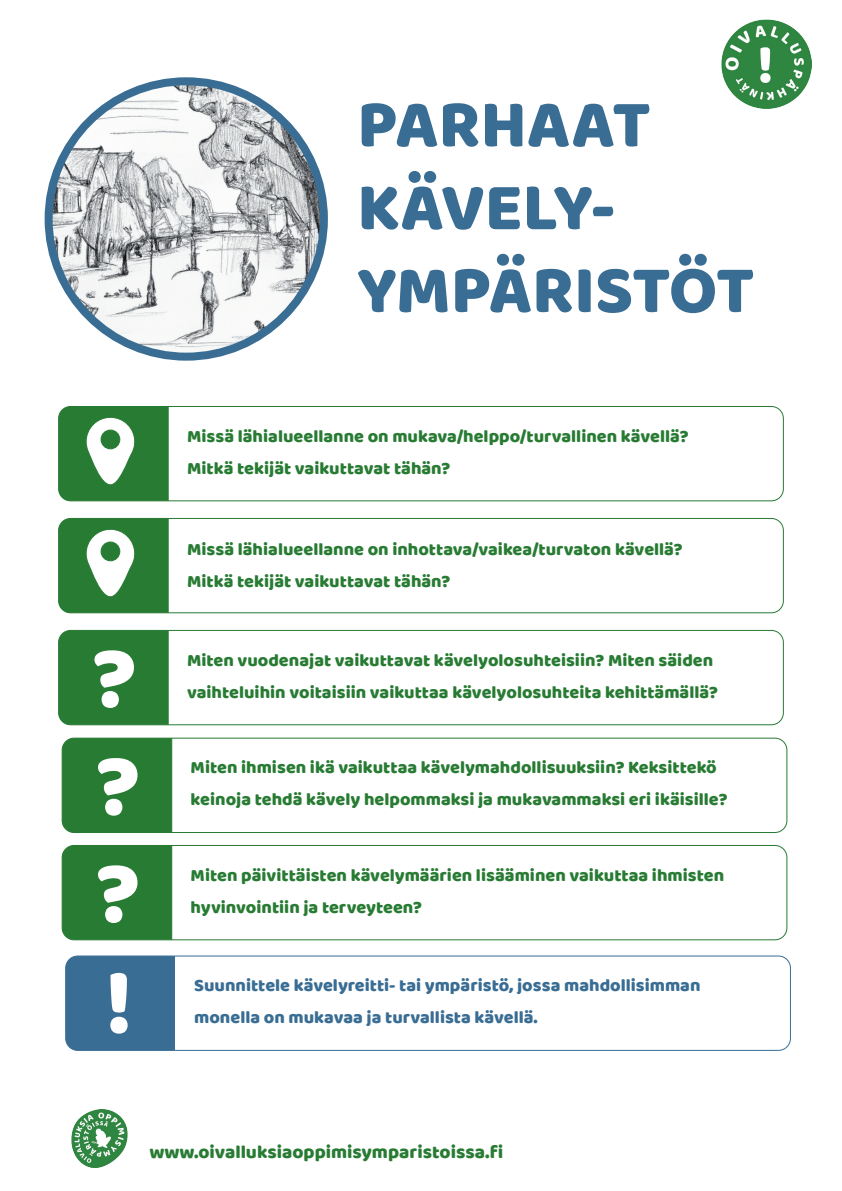
<style>
.page{position:relative;width:842px;height:1191px;background:#fff}
.page>*{position:absolute;margin:0;border:0;box-sizing:border-box;transform-origin:0 0}
.t1{font:90px "Baloo";color:#fff}
.t2{font:69px/82.8px "Baloo";color:#396d93}
.t3{font:19px "Baloo";color:#287b33}
.t4{font:18px/32px "Baloo";color:#287b33}
.t5{font:18px/32px "Baloo";color:#396d93}
</style>
<div class="page">
<div style="left:60px;top:630px;width:109px;height:95px;background:#287b33"></div>
<div style="left:58px;top:630px;width:726px;height:95px;border:1px solid #287b33;border-radius:12px"></div>
<div style="left:58px;top:406px;width:726px;height:95px;border:1px solid #287b33;border-radius:12px"></div>
<svg style="left:59px;top:406px;width:110px;height:95px"></svg>
<img style="left:49px;top:81px;width:275px;height:276px;border-radius:138px">
<div style="left:45px;top:77px;width:283px;height:284px;border:8px solid #396d93;border-radius:50%"></div>
<div style="left:58px;top:518px;width:726px;height:95px;border:1px solid #287b33;border-radius:12px"></div>
<svg style="left:59px;top:518px;width:110px;height:95px"></svg>
<div style="left:62px;top:739px;width:110px;height:93px;background:#287b33"></div>
<div style="left:62px;top:737px;width:725px;height:96px;border:1px solid #287b33;border-radius:12px"></div>
<div style="left:66px;top:956px;width:109px;height:94px;background:#396d93"></div>
<div style="left:65px;top:955px;width:726px;height:95px;border:1px solid #396d93;border-radius:12px"></div>
<div style="left:62px;top:845px;width:110px;height:94px;background:#287b33"></div>
<div style="left:62px;top:845px;width:725px;height:95px;border:1px solid #287b33;border-radius:12px"></div>
<img style="left:71px;top:1109px;width:57px;height:58px">
<img style="left:722px;top:19px;width:89px;height:89px">
<h2 class="t2" style="left:357px;top:81px;width:399px">PARHAAT<br>KÄVELY-<br>YMPÄRISTÖT</h2>
<p class="t4" style="left:187px;top:419px;width:503px">Missä lähialueellanne on mukava/helppo/turvallinen kävellä?<br>Mitkä tekijät vaikuttavat tähän?</p>
<h1 class="t1" style="left:92px;top:622px;width:46px">?</h1>
<p class="t4" style="left:187px;top:533px;width:497px">Missä lähialueellanne on inhottava/vaikea/turvaton kävellä?<br>Mitkä tekijät vaikuttavat tähän?</p>
<p class="t4" style="left:187px;top:643px;width:532px">Miten vuodenajat vaikuttavat kävelyolosuhteisiin? Miten säiden vaihteluihin voitaisiin vaikuttaa kävelyolosuhteita kehittämällä?</p>
<h1 class="t1" style="left:96px;top:730px;width:46px">?</h1>
<p class="t4" style="left:191px;top:751px;width:539px">Miten ihmisen ikä vaikuttaa kävelymahdollisuuksiin? Keksittekö keinoja tehdä kävely helpommaksi ja mukavammaksi eri ikäisille?</p>
<h1 class="t1" style="left:96px;top:837px;width:46px">?</h1>
<p class="t4" style="left:191px;top:858px;width:535px">Miten päivittäisten kävelymäärien lisääminen vaikuttaa ihmisten hyvinvointiin ja terveyteen?</p>
<h1 class="t1" style="left:106px;top:948px;width:28px">!</h1>
<p class="t5" style="left:194px;top:969px;width:508px">Suunnittele kävelyreitti- tai ympäristö, jossa mahdollisimman monella on mukavaa ja turvallista kävellä.</p>
<p class="t3" style="left:149px;top:1140px;width:355px">www.oivalluksiaoppimisymparistoissa.fi</p>
</div>
